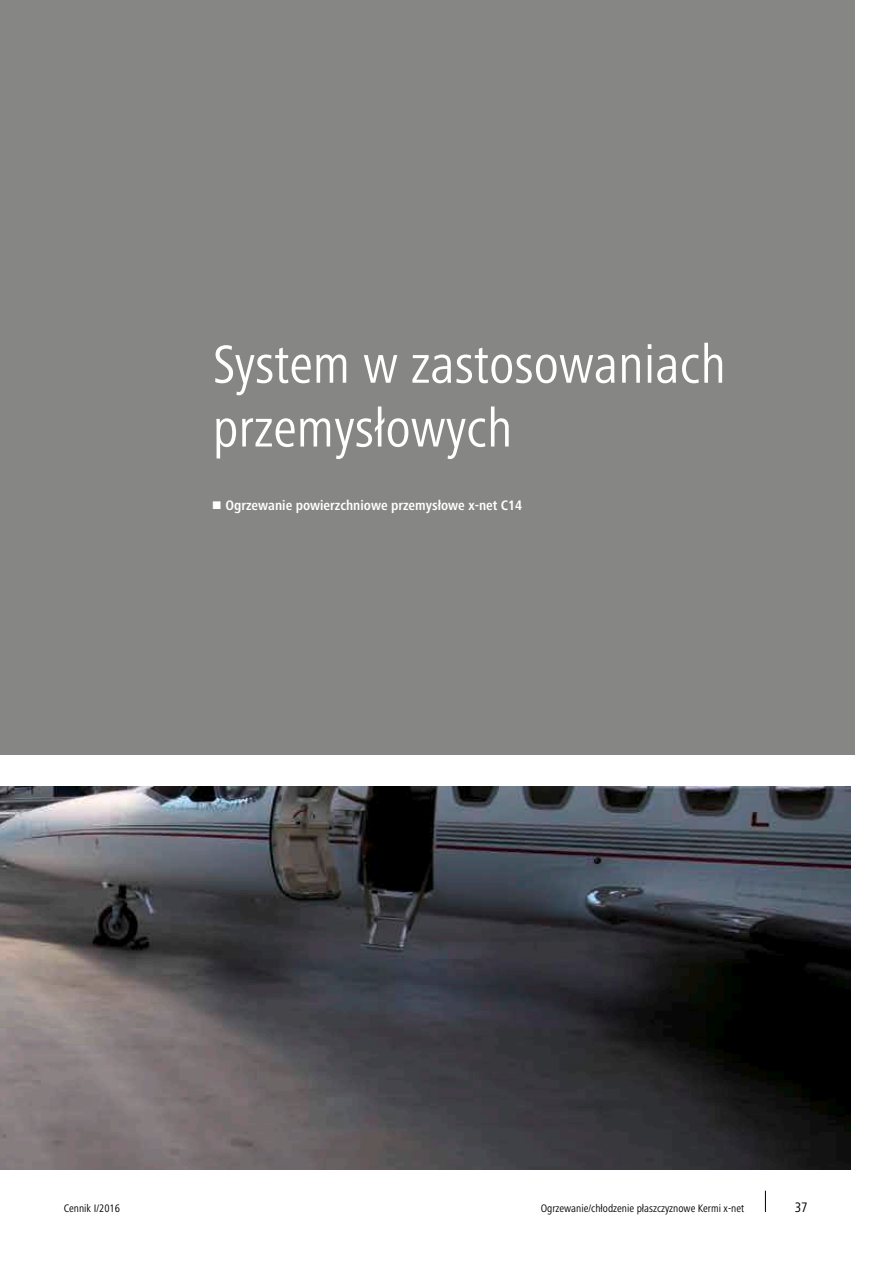
<style>
.page{position:relative;width:893px;height:1263px;background:#fff}
.page>*{position:absolute;margin:0;border:0;box-sizing:border-box;transform-origin:0 0}
.t1{font:condensed 55.5px/63.8px "Frutiger Next LTW1 G";color:#fff}
.t2{font:700 condensed 14.25px "Frutiger Next LTW1 G";color:#fff}
.t3{font:condensed 14.25px "Frutiger Next LTW1 G";color:#000}
.t4{font:condensed 11.25px "Frutiger Next LTW1 G";color:#000}
</style>
<div class="page">
<svg style="left:765px;top:1191px;width:1px;height:21px"></svg>
<div style="left:0;top:0;width:855px;height:754px;background:#868685"></div>
<img style="left:0;top:787px;width:850px;height:382px">
<h1 class="t1" style="left:213px;top:332px;width:515px">System w zastosowaniach przemysłowych</h1>
<p class="t2" style="left:225px;top:497px;width:298px">Ogrzewanie powierzchniowe przemysłowe x-net C14</p>
<p class="t4" style="left:64px;top:1202px;width:58px">Cennik I/2016</p>
<p class="t4" style="left:541px;top:1202px;width:205px">Ogrzewanie/chłodzenie płaszczyznowe Kermi x-net</p>
<p class="t3" style="left:795px;top:1199px;width:15px">37</p>
</div>
